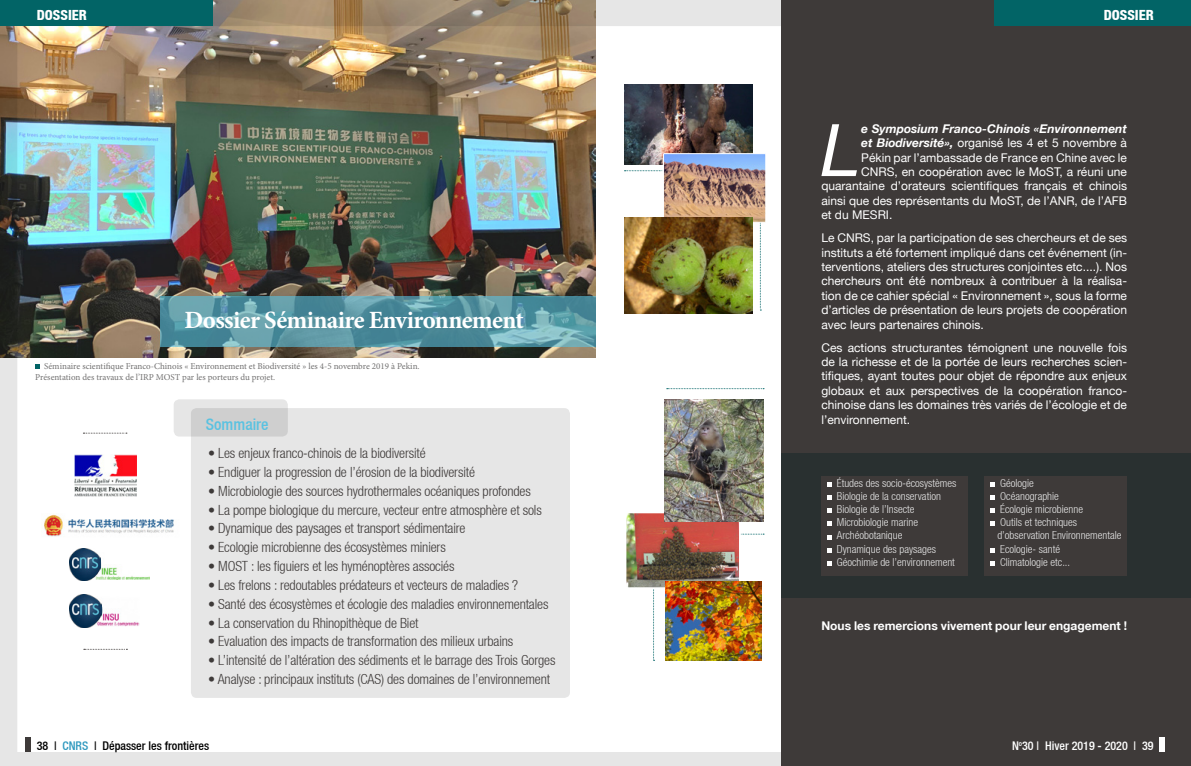
<style>
.page{position:relative;width:1191px;height:766px;background:#fff}
.page>*{position:absolute;margin:0;border:0;box-sizing:border-box;transform-origin:0 0}
.t1{font:italic 72.5px "Helvetica Neue LT";color:#fff}
.t2{font:700 24.8px "Minion Pro";letter-spacing:-.025em;color:#fff}
.t3{font:500 condensed 16px "Helvetica Neue LT";color:#5ac2e1}
.t4{font:300 condensed 14px "Helvetica Neue LT";letter-spacing:-.01em;color:#3e3a39}
.t5{font:800 condensed 14px "Helvetica Neue LT";color:#fff}
.t6{font:12px/14.4px "Helvetica Neue LT";color:#fff;text-align:justify}
.t7{font:700 12px "Helvetica Neue LT";color:#fff}
.t8{font:italic 700 12px "Helvetica Neue LT";color:#fff}
.t9{font:500 condensed 12px "Helvetica Neue LT";color:#000}
.t10{font:500 condensed 12px "Helvetica Neue LT";color:#fff}
.t11{font:300 condensed 11px/13.2px "Helvetica Neue LT";color:#e6e6e6}
.t12{font:9px/10.8px "Minion Pro";color:#727171}
.s1{color:#2f99bf}
.s2{font-weight:700;font-style:italic}
</style>
<div class="page">
<img style="left:0;top:0;width:781px;height:765px">
<div style="left:0;top:0;width:212px;height:26px;background:#026466"></div>
<div style="left:25px;top:736px;width:6px;height:14px;background:#3e3a39"></div>
<svg style="left:84px;top:648px;width:43px;height:1px"></svg>
<svg style="left:83px;top:432px;width:44px;height:1px"></svg>
<svg style="left:35px;top:364px;width:5px;height:5px"></svg>
<img style="left:101px;top:552px;width:49px;height:27px">
<img style="left:35px;top:513px;width:150px;height:24px">
<img style="left:74px;top:454px;width:62px;height:42px">
<div style="left:781px;top:0;width:410px;height:765px;background:#3e3a39"></div>
<div style="left:781px;top:453px;width:410px;height:144px;background:#293030"></div>
<div style="left:1159px;top:736px;width:5px;height:14px;background:#fff"></div>
<svg style="left:624px;top:170px;width:39px;height:1px"></svg>
<svg style="left:667px;top:388px;width:97px;height:1px"></svg>
<svg style="left:741px;top:533px;width:23px;height:1px"></svg>
<svg style="left:760px;top:223px;width:1px;height:87px"></svg>
<svg style="left:653px;top:589px;width:1px;height:71px"></svg>
<div style="left:994px;top:0;width:197px;height:26px;background:#026466"></div>
<img style="left:624px;top:84px;width:128px;height:80px">
<img style="left:665px;top:155px;width:99px;height:66px">
<div style="left:663px;top:153px;width:103px;height:70px;border:1px solid #fff"></div>
<img style="left:624px;top:217px;width:128px;height:96px">
<img style="left:627px;top:514px;width:111px;height:72px">
<div style="left:624px;top:511px;width:117px;height:78px;border:2px solid #fff"></div>
<img style="left:664px;top:399px;width:99px;height:122px">
<img style="left:666px;top:581px;width:95px;height:79px">
<div style="left:821px;top:476px;width:147px;height:99px;background:#3e3a39"></div>
<svg style="left:827px;top:482px;width:5px;height:4px"></svg>
<svg style="left:827px;top:495px;width:5px;height:4px"></svg>
<svg style="left:827px;top:508px;width:5px;height:5px"></svg>
<svg style="left:827px;top:521px;width:5px;height:5px"></svg>
<svg style="left:827px;top:535px;width:5px;height:4px"></svg>
<svg style="left:827px;top:548px;width:5px;height:4px"></svg>
<svg style="left:827px;top:561px;width:5px;height:4px"></svg>
<div style="left:984px;top:476px;width:143px;height:99px;background:#3e3a39"></div>
<svg style="left:990px;top:482px;width:5px;height:4px"></svg>
<svg style="left:990px;top:495px;width:5px;height:4px"></svg>
<svg style="left:990px;top:508px;width:5px;height:5px"></svg>
<svg style="left:990px;top:521px;width:5px;height:5px"></svg>
<svg style="left:990px;top:548px;width:5px;height:4px"></svg>
<svg style="left:990px;top:561px;width:5px;height:4px"></svg>
<img style="left:73px;top:596px;width:67px;height:36px">
<svg style="left:160px;top:296px;width:435px;height:50px;background:#5896a3"></svg>
<img style="left:69px;top:548px;width:32px;height:32px">
<img style="left:70px;top:594px;width:31px;height:33px">
<p class="t5" style="left:37px;top:6px;width:52px">DOSSIER</p>
<h2 class="t2" style="left:185px;top:303px;width:341px">Dossier Séminaire Environnement</h2>
<p class="t12" style="left:35px;top:360px;width:386px;text-indent:9px">Séminaire scientifique Franco-Chinois « Environnement et Biodiversité » les 4-5 novembre 2019 à Pekin.<br>Présentation des travaux de l’IRP MOST par les porteurs du projet.</p>
<h3 class="t3" style="left:206px;top:415px;width:64px">Sommaire</h3>
<p class="t4" style="left:208px;top:445px;width:219px">• Les enjeux franco-chinois de la biodiversité</p>
<p class="t4" style="left:208px;top:463px;width:268px">• Endiguer la progression de l’érosion de la biodiversité</p>
<p class="t4" style="left:208px;top:482px;width:324px">• Microbiologie des sources hydrothermales océaniques profondes</p>
<p class="t4" style="left:208px;top:501px;width:335px">• La pompe biologique du mercure, vecteur entre atmosphère et sols</p>
<p class="t4" style="left:208px;top:520px;width:259px">• Dynamique des paysages et transport sédimentaire</p>
<p class="t4" style="left:208px;top:539px;width:239px">• Ecologie microbienne des écosystèmes miniers</p>
<p class="t4" style="left:208px;top:558px;width:248px">• MOST : les figuiers et les hyménoptères associés</p>
<p class="t4" style="left:208px;top:576px;width:312px">• Les frelons : redoutables prédateurs et vecteurs de maladies ?</p>
<p class="t4" style="left:208px;top:595px;width:342px">• Santé des écosystèmes et écologie des maladies environnementales</p>
<p class="t4" style="left:208px;top:614px;width:212px">• La conservation du Rhinopithèque de Biet</p>
<p class="t4" style="left:208px;top:633px;width:307px">• Evaluation des impacts de transformation des milieux urbains</p>
<p class="t4" style="left:208px;top:652px;width:349px">• L’intensité de l’altération des sédiments et le barrage des Trois Gorges</p>
<p class="t4" style="left:208px;top:671px;width:343px">• Analyse : principaux instituts (CAS) des domaines de l’environnement</p>
<p class="t9" style="left:37px;top:738px;width:174px">38 | <span class="s1">CNRS</span> | Dépasser les frontières</p>
<p class="t5" style="left:1103px;top:6px;width:52px">DOSSIER</p>
<h1 class="t1" style="left:821px;top:107px;width:42px">L</h1>
<p class="t8" style="left:861px;top:121px;width:267px">e Symposium Franco-Chinois «Environnement</p>
<p class="t6" style="left:861px;top:135px;width:267px"><span class="s2">et Biodiversité»,</span> organisé les 4 et 5 novembre à</p>
<p class="t6" style="left:861px;top:150px;width:267px">Pékin par l’ambassade de France en Chine avec le</p>
<p class="t6" style="left:861px;top:164px;width:267px">CNRS, en coopération avec le MoST, a réuni une</p>
<p class="t6" style="left:821px;top:179px;width:307px">quarantaine d’orateurs scientifiques français et chinois</p>
<p class="t6" style="left:821px;top:193px;width:307px">ainsi que des représentants du MoST, de l’ANR, de l’AFB</p>
<p class="t6" style="left:821px;top:207px;width:72px">et du MESRI.</p>
<p class="t6" style="left:821px;top:230px;width:307px">Le CNRS, par la participation de ses chercheurs et de ses instituts a été fortement impliqué dans cet événement (in&shy;terventions, ateliers des structures conjointes etc....). Nos chercheurs ont été nombreux à contribuer à la réalisa&shy;tion de ce cahier spécial « Environnement », sous la forme d’articles de présentation de leurs projets de coopération avec leurs partenaires chinois.</p>
<p class="t6" style="left:821px;top:340px;width:307px">Ces actions structurantes témoignent une nouvelle fois de la richesse et de la portée de leurs recherches scien&shy;tifiques, ayant toutes pour objet de répondre aux enjeux globaux et aux perspectives de la coopération franco&shy;chinoise dans les domaines très variés de l’écologie et de l’environnement.</p>
<p class="t11" style="left:837px;top:476px;width:121px">Études des socio-écosystèmes<br>Biologie de la conservation<br>Biologie de l’Insecte<br>Microbiologie marine<br>Archéobotanique<br>Dynamique des paysages<br>Géochimie de l’environnement</p>
<p class="t11" style="left:997px;top:476px;width:125px">Géologie<br>Océanographie<br>Écologie microbienne<br>Outils et techniques d’observation Environnementale<br>Ecologie- santé<br>Climatologie etc...</p>
<p class="t7" style="left:821px;top:618px;width:307px">Nous les remercions vivement pour leur engagement !</p>
<p class="t10" style="left:1012px;top:738px;width:143px">N<sup>o</sup>30 | Hiver 2019 - 2020 | 39</p>
</div>
